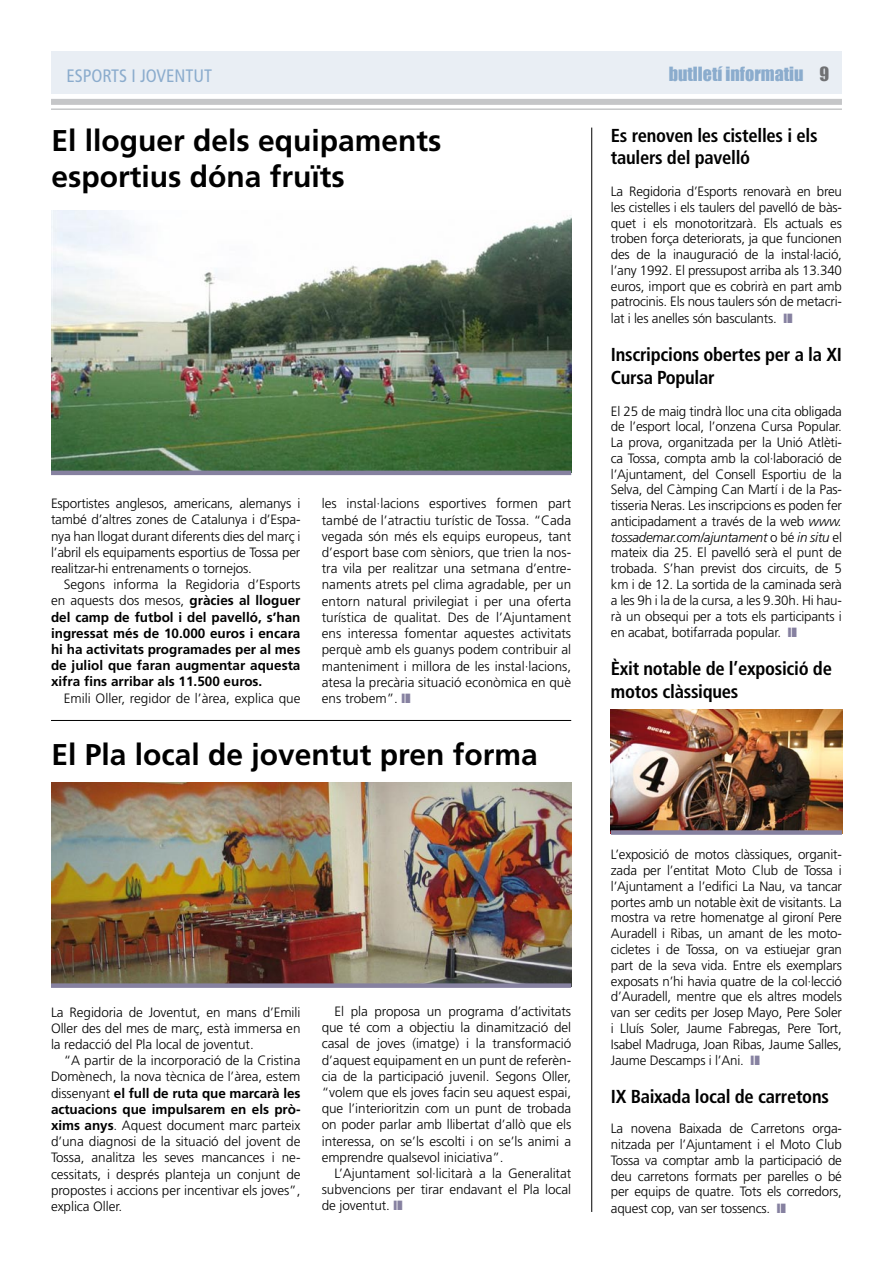
<style>
.page{position:relative;width:893px;height:1263px;background:#fff}
.page>*{position:absolute;margin:0;border:0;box-sizing:border-box;transform-origin:0 0}
.t1{font:700 30px/36px "Frutiger";color:#000}
.t2{font:700 condensed 18.75px/22.5px "Frutiger";letter-spacing:-.015em;color:#000}
.t3{font:18px "Impact";color:#8baccd}
.t4{font:condensed 18px "Frutiger";color:#8baccd}
.t5{font:300 13.5px/16.2px "Frutiger";letter-spacing:-.005em;color:#000;text-align:justify}
.t6{font:700 13.5px/16.2px "Frutiger";color:#000;text-align:justify}
.s1{font-weight:300}
.s2{font-weight:700}
.s3{font-style:italic}
</style>
<div class="page">
<div style="left:51px;top:99px;width:791px;height:6px;background:#c5c6c8"></div>
<hr style="left:51px;top:108px;width:791px;height:2px;background:#c5c6c8">
<div style="left:51px;top:51px;width:790px;height:43px;background:#e9eef4"></div>
<img style="left:51px;top:782px;width:520px;height:201px">
<img style="left:51px;top:210px;width:520px;height:261px">
<hr style="left:51px;top:471px;width:520px;height:4px;background:#8681a0">
<div style="left:51px;top:983px;width:520px;height:5px;background:#8681a0"></div>
<hr style="left:51px;top:720px;width:520px;height:1px;background:#000">
<hr style="left:591px;top:128px;width:1px;height:1084px;background:#000">
<img style="left:611px;top:709px;width:231px;height:121px">
<div style="left:611px;top:830px;width:231px;height:5px;background:#8681a0"></div>
<h3 class="t4" style="left:67px;top:65px;width:10px">ESPORTS</h3>
<h3 class="t4" style="left:132px;top:65px;width:64px">I JOVENTUT</h3>
<h3 class="t3" style="left:669px;top:63px;width:136px">butlletí informatiu</h3>
<h1 class="t1" style="left:51px;top:122px;width:392px">El lloguer dels equipaments esportius dóna fruïts</h1>
<p class="t5" style="left:51px;top:495px;width:251px">Esportistes anglesos, americans, alemanys i també d’altres zones de Catalunya i d’Espa&shy;nya han llogat durant diferents dies del març i l’abril els equipaments esportius de Tossa per realitzar-hi entrenaments o tornejos.</p>
<p class="t6" style="left:51px;top:576px;width:251px;text-indent:13px"><span class="s1">Segons informa la Regidoria d’Esports en aquests dos mesos,</span> gràcies al lloguer del camp de futbol i del pavelló, s’han ingressat més de 10.000 euros i encara hi ha activitats programades per al mes de juliol que faran augmentar aquesta xifra fins arribar als 11.500 euros.</p>
<p class="t5" style="left:64px;top:690px;width:238px">Emili Oller, regidor de l’àrea, explica que</p>
<p class="t5" style="left:322px;top:496px;width:251px">les instal·lacions esportives formen part també de l’atractiu turístic de Tossa. “Cada vegada són més els equips europeus, tant d’esport base com sèniors, que trien la nos&shy;tra vila per realitzar una setmana d’entre&shy;naments atrets pel clima agradable, per un entorn natural privilegiat i per una oferta turística de qualitat. Des de l’Ajuntament ens interessa fomentar aquestes activitats perquè amb els guanys podem contribuir al manteniment i millora de les instal·lacions, atesa la precària situació econòmica en què ens trobem”.</p>
<h1 class="t1" style="left:51px;top:737px;width:488px">El Pla local de joventut pren forma</h1>
<p class="t5" style="left:51px;top:1004px;width:251px">La Regidoria de Joventut, en mans d’Emili Oller des del mes de març, està immersa en la redacció del Pla local de joventut.</p>
<p class="t5" style="left:51px;top:1052px;width:251px;text-indent:13px">“A partir de la incorporació de la Cristina Domènech, la nova tècnica de l’àrea, estem dissenyant <span class="s2">el full de ruta que marcarà les actuacions que impulsarem en els prò&shy;xims anys</span>. Aquest document marc parteix d’una diagnosi de la situació del jovent de Tossa, analitza les seves mancances i ne&shy;cessitats, i després planteja un conjunt de propostes i accions per incentivar els joves”, explica Oller.</p>
<p class="t5" style="left:322px;top:1003px;width:251px;text-indent:13px">El pla proposa un programa d’activitats que té com a objectiu la dinamització del casal de joves (imatge) i la transformació d’aquest equipament en un punt de referèn&shy;cia de la participació juvenil. Segons Oller, “volem que els joves facin seu aquest espai, que l’interioritzin com un punt de trobada on poder parlar amb llibertat d’allò que els interessa, on se’ls escolti i on se’ls animi a emprendre qualsevol iniciativa”.</p>
<p class="t5" style="left:322px;top:1165px;width:251px;text-indent:13px">L’Ajuntament sol·licitarà a la Generalitat subvencions per tirar endavant el Pla local de joventut.</p>
<h2 class="t2" style="left:611px;top:124px;width:208px">Es renoven les cistelles i els taulers del pavelló</h2>
<p class="t5" style="left:611px;top:184px;width:233px;line-height:15.8px">La Regidoria d’Esports renovarà en breu les cistelles i els taulers del pavelló de bàs&shy;quet i els monotoritzarà. Els actuals es troben força deteriorats, ja que funcionen des de la inauguració de la instal·lació, l’any 1992. El pressupost arriba als 13.340 euros, import que es cobrirà en part amb patrocinis. Els nous taulers són de metacri&shy;lat i les anelles són basculants.</p>
<h2 class="t2" style="left:611px;top:344px;width:224px">Inscripcions obertes per a la XI<br>Cursa Popular</h2>
<p class="t5" style="left:611px;top:403px;width:233px;line-height:15.8px">El 25 de maig tindrà lloc una cita obligada de l’esport local, l’onzena Cursa Popular.<br>La prova, organitzada per la Unió Atlèti&shy;ca Tossa, compta amb la col·laboració de l’Ajuntament, del Consell Esportiu de la Selva, del Càmping Can Martí i de la Pas&shy;tisseria Neras. Les inscripcions es poden fer anticipadament a través de la web <span class="s3">www. tossademar.com/ajuntament</span> o bé <span class="s3">in situ</span> el mateix dia 25. El pavelló serà el punt de trobada. S’han previst dos circuits, de 5 km i de 12. La sortida de la caminada serà a les 9h i la de la cursa, a les 9.30h. Hi hau&shy;rà un obsequi per a tots els participants i en acabat, botifarrada popular.</p>
<h2 class="t2" style="left:611px;top:658px;width:223px">Èxit notable de l’exposició de motos clàssiques</h2>
<p class="t5" style="left:611px;top:847px;width:233px;line-height:15.8px">L’exposició de motos clàssiques, organit&shy;zada per l’entitat Moto Club de Tossa i l’Ajuntament a l’edifici La Nau, va tancar portes amb un notable èxit de visitants. La mostra va retre homenatge al gironí Pere Auradell i Ribas, un amant de les moto&shy;cicletes i de Tossa, on va estiuejar gran part de la seva vida. Entre els exemplars exposats n’hi havia quatre de la col·lecció d’Auradell, mentre que els altres models van ser cedits per Josep Mayo, Pere Soler i Lluís Soler, Jaume Fabregas, Pere Tort, Isabel Madruga, Joan Ribas, Jaume Salles, Jaume Descamps i l’Ani.</p>
<h2 class="t2" style="left:611px;top:1086px;width:219px">IX Baixada local de carretons</h2>
<p class="t5" style="left:611px;top:1121px;width:233px">La novena Baixada de Carretons orga&shy;nitzada per l’Ajuntament i el Moto Club Tossa va comptar amb la participació de deu carretons formats per parelles o bé per equips de quatre. Tots els corredors, aquest cop, van ser tossencs.</p>
</div>
